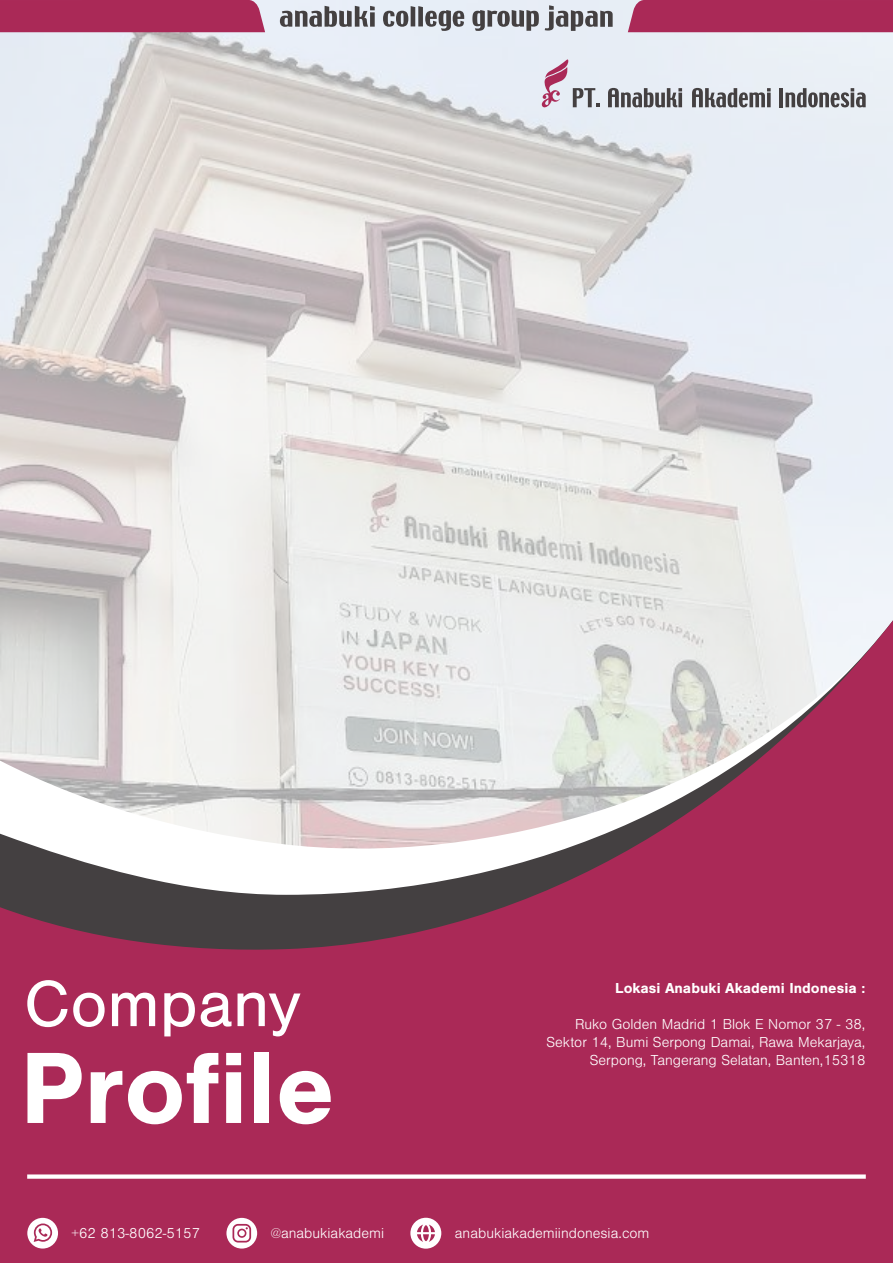
<style>
.page{position:relative;width:893px;height:1263px;background:#fff}
.page>*{position:absolute;margin:0;border:0;box-sizing:border-box;transform-origin:0 0}
.t1{font:700 105px "Nimbus San";color:#fff}
.t2{font:67.5px "Nimbus San";color:#fff}
.t3{font:300 15px/18px "Nimbus San";color:#fff;text-align:right}
.t4{font:700 15px "Nimbus San";color:#fff}
</style>
<div class="page">
<img style="left:0;top:0;width:893px;height:620px">
<svg style="left:0;top:620px;width:893px;height:583px;background:#b9708a"></svg>
<div style="left:628px;top:0;width:265px;height:32px;background:#aa2957"></div>
<div style="left:0;top:0;width:265px;height:32px;background:#aa2957"></div>
<svg style="left:383px;top:6px;width:81px;height:25px;background:#a1a4a9"></svg>
<svg style="left:472px;top:10px;width:67px;height:21px"></svg>
<svg style="left:280px;top:6px;width:95px;height:21px;background:#95969b"></svg>
<svg style="left:545px;top:5px;width:68px;height:26px;background:#a4a7ac"></svg>
<div style="left:0;top:1203px;width:893px;height:60px;background:#aa2957"></div>
<svg style="left:410px;top:1218px;width:31px;height:31px"></svg>
<svg style="left:27px;top:1218px;width:31px;height:30px"></svg>
<svg style="left:226px;top:1218px;width:31px;height:30px"></svg>
<div style="left:27px;top:1174px;width:839px;height:5px;background:#fff"></div>
<svg style="left:608px;top:88px;width:74px;height:19px"></svg>
<svg style="left:692px;top:88px;width:79px;height:19px;background:#8e8f93"></svg>
<hr style="left:779px;top:88px;width:4px;height:19px;background:#444041">
<svg style="left:785px;top:88px;width:81px;height:19px;background:#96979a"></svg>
<svg style="left:539px;top:59px;width:61px;height:49px;background:#d0c1cf"></svg>
<h2 class="t2" style="left:24px;top:967px;width:278px">Company</h2>
<h1 class="t1" style="left:20px;top:1029px;width:316px">Profile</h1>
<p class="t4" style="left:615px;top:979px;width:252px">Lokasi Anabuki Akademi Indonesia :</p>
<p class="t3" style="left:546px;top:1015px;width:320px">Ruko Golden Madrid 1 Blok E Nomor 37 - 38,<br>Sektor 14, Bumi Serpong Damai, Rawa Mekarjaya,<br>Serpong, Tangerang Selatan, Banten,15318</p>
<p class="t3" style="left:72px;top:1224px;width:130px">+62 813-8062-5157</p>
<p class="t3" style="left:271px;top:1224px;width:115px">@anabukiakademi</p>
<p class="t3" style="left:455px;top:1224px;width:196px">anabukiakademiindonesia.com</p>
</div>
